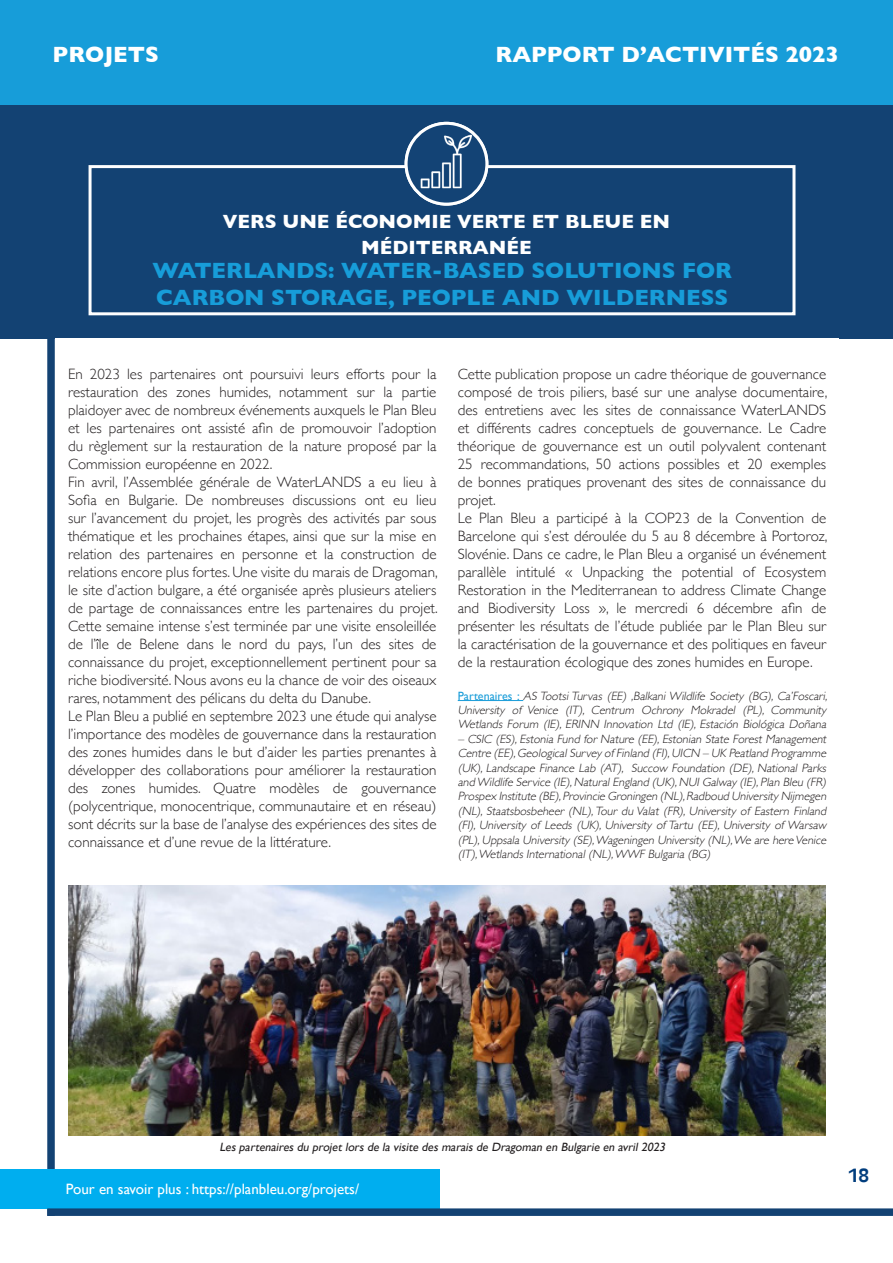
<style>
.page{position:relative;width:893px;height:1263px;background:#fff}
.page>*{position:absolute;margin:0;border:0;box-sizing:border-box;transform-origin:0 0}
.t1{font:700 22.5px/27px "Gill Sans";color:#179dd9}
.t2{font:700 22.5px "Gill Sans";color:#fff}
.t3{font:700 19.5px/25.5px "Gill Sans";color:#fff;text-align:center}
.t4{font:700 18px "Antique Olive Std";color:#013d7d}
.t5{font:300 15px/18px "Gill Sans";color:#231f20;text-align:justify}
.t6{font:15px "Gill Sans";color:#fff}
.t7{font:italic 300 12px/14.4px "Gill Sans";color:#231f20;text-align:justify}
.t8{font:italic 12px "Gill Sans";color:#231f20}
.s1{font-weight:400;font-style:normal;color:#1a9dd9}
</style>
<div class="page">
<div style="left:47px;top:0;width:8px;height:1216px;background:#134273"></div>
<div style="left:0;top:0;width:893px;height:338px;background:#134273"></div>
<div style="left:0;top:0;width:893px;height:105px;background:#179dd9"></div>
<div style="left:89px;top:165px;width:706px;height:150px;border:3px solid #fff"></div>
<div style="left:0;top:1169px;width:439px;height:40px;background:#00aeef"></div>
<div style="left:47px;top:1208px;width:846px;height:8px;background:#134273"></div>
<svg style="left:406px;top:123px;width:81px;height:81px"></svg>
<img style="left:419px;top:134px;width:55px;height:55px">
<div style="left:405px;top:122px;width:83px;height:84px;border:3px solid #fff;border-radius:50%"></div>
<hr style="left:458px;top:700px;width:65px;height:1px;background:#1a9dd9">
<img style="left:68px;top:885px;width:758px;height:251px">
<h1 class="t2" style="left:53px;top:37px;width:108px">PROJETS</h1>
<h1 class="t2" style="left:496px;top:37px;width:345px">RAPPORT D’ACTIVITÉS 2023</h1>
<p class="t3" style="left:223px;top:208px;width:449px">VERS UNE ÉCONOMIE VERTE ET BLEUE EN<br>MÉDITERRANÉE</p>
<p class="t1" style="left:152px;top:256px;width:581px">WATERLANDS: WATER-BASED SOLUTIONS FOR<br>CARBON STORAGE, PEOPLE AND WILDERNESS</p>
<p class="t5" style="left:68px;top:365px;width:370px">En 2023 les partenaires ont poursuivi leurs efforts pour la restauration des zones humides, notamment sur la partie plaidoyer avec de nombreux événements auxquels le Plan Bleu et les partenaires ont assisté afin de promouvoir l’adoption du règlement sur la restauration de la nature proposé par la Commission européenne en 2022.</p>
<p class="t5" style="left:68px;top:473px;width:371px">Fin avril, l’Assemblée générale de WaterLANDS a eu lieu à Sofia en Bulgarie. De nombreuses discussions ont eu lieu sur l’avancement du projet, les progrès des activités par sous thématique et les prochaines étapes, ainsi que sur la mise en relation des partenaires en personne et la construction de relations encore plus fortes. Une visite du marais de Dragoman, le site d’action bulgare, a été organisée après plusieurs ateliers de partage de connaissances entre les partenaires du projet.<br>Cette semaine intense s’est terminée par une visite ensoleillée de l’île de Belene dans le nord du pays, l’un des sites de connaissance du projet, exceptionnellement pertinent pour sa riche biodiversité. Nous avons eu la chance de voir des oiseaux rares, notamment des pélicans du delta du Danube.</p>
<p class="t5" style="left:68px;top:707px;width:370px">Le Plan Bleu a publié en septembre 2023 une étude qui analyse l’importance des modèles de gouvernance dans la restauration des zones humides dans le but d’aider les parties prenantes à développer des collaborations pour améliorer la restauration des zones humides. Quatre modèles de gouvernance (polycentrique, monocentrique, communautaire et en réseau) sont décrits sur la base de l’analyse des expériences des sites de connaissance et d’une revue de la littérature.</p>
<p class="t5" style="left:458px;top:365px;width:371px">Cette publication propose un cadre théorique de gouvernance composé de trois piliers, basé sur une analyse documentaire, des entretiens avec les sites de connaissance WaterLANDS et différents cadres conceptuels de gouvernance. Le Cadre théorique de gouvernance est un outil polyvalent contenant 25 recommandations, 50 actions possibles et 20 exemples de bonnes pratiques provenant des sites de connaissance du projet.</p>
<p class="t5" style="left:458px;top:509px;width:371px">Le Plan Bleu a participé à la COP23 de la Convention de Barcelone qui s’est déroulée du 5 au 8 décembre à Portoroz, Slovénie. Dans ce cadre, le Plan Bleu a organisé un événement parallèle intitulé « Unpacking the potential of Ecosystem Restoration in the Mediterranean to address Climate Change and Biodiversity Loss », le mercredi 6 décembre afin de présenter les résultats de l’étude publiée par le Plan Bleu sur la caractérisation de la gouvernance et des politiques en faveur de la restauration écologique des zones humides en Europe.</p>
<p class="t7" style="left:458px;top:688px;width:374px"><span class="s1">P a r t e n a i r e s :</span> ASTootsiTurvas (EE) ,BalkaniWildlife Society (BG),Ca’Foscari, University of Venice (IT), Centrum Ochrony Mokradel (PL), Community Wetlands Forum (IE),ERINN Innovation Ltd (IE),Estación Biológica Doñana</p>
<p class="t7" style="left:458px;top:731px;width:373px">– CSIC (ES),EstoniaFund forNature(EE),Estonian StateForestManagement Centre(EE),GeologicalSurveyof Finland (FI),UICN – UK Peatland Programme (UK),Landscape Finance Lab (AT), Succow Foundation (DE),National Parks and WildlifeService(IE),NaturalEngland (UK),NUIGalway(IE),Plan Bleu (FR)</p>
<p class="t7" style="left:458px;top:789px;width:373px">ProspexInstitute(BE),ProvincieGroningen (NL),Radboud UniversityNij megen (NL),Staatsbosbeheer (NL),Tour du Valat (FR),University of Eastern Finland (FI),University of Leeds (UK),University of Tartu (EE),University of Warsaw (PL),UppsalaUniversity(SE),Wageningen University(NL),WearehereVenice (IT),WetlandsInternational(NL),WWFBulgaria(BG)</p>
<p class="t8" style="left:219px;top:1139px;width:450px">Les partenaires du projet lors de la visite des marais de Dragoman en Bulgarie en avril 2023</p>
<p class="t6" style="left:66px;top:1180px;width:295px">Pour en savoir plus : https://planbleu.org/projets/</p>
<p class="t4" style="left:849px;top:1164px;width:22px">18</p>
</div>
